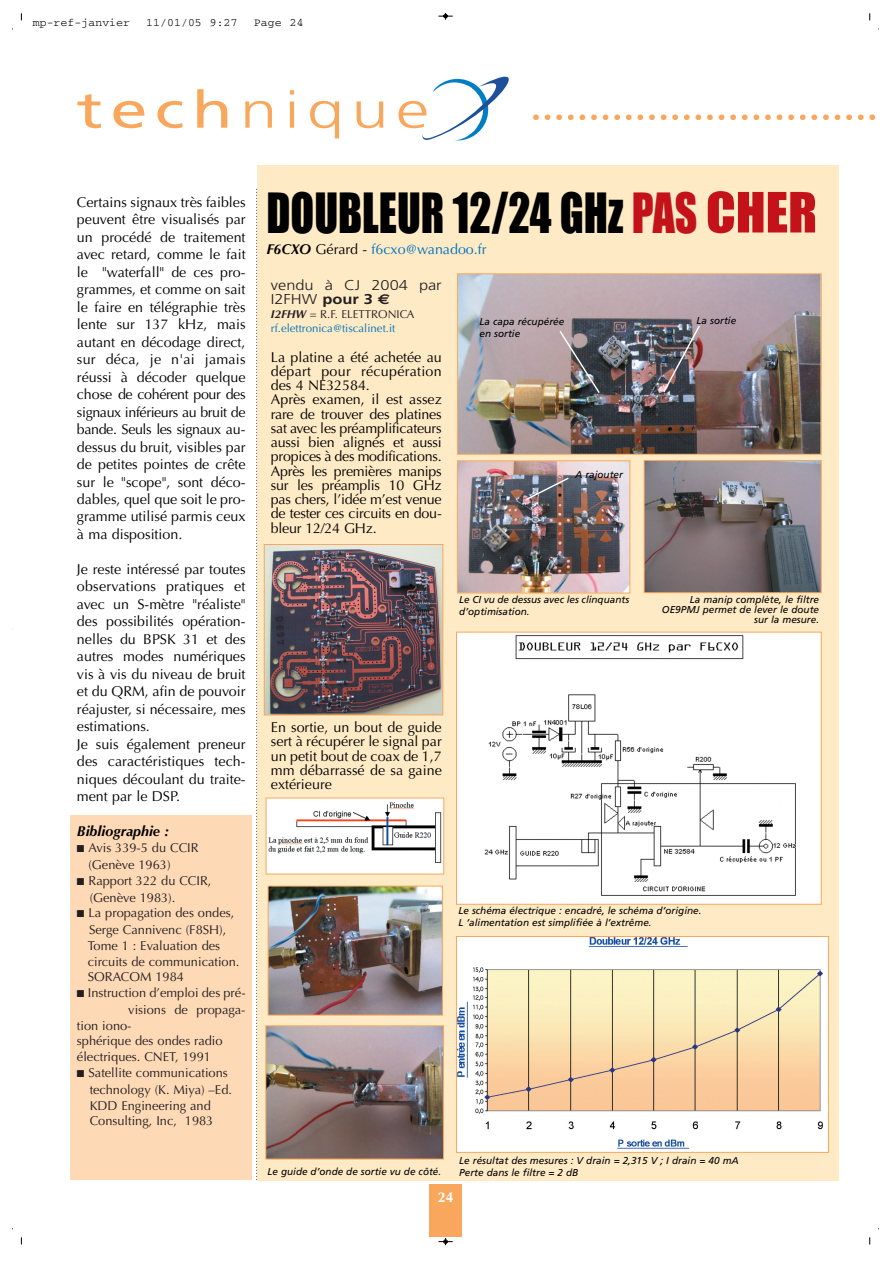
<style>
.page{position:relative;width:893px;height:1263px;background:#fff}
.page>*{position:absolute;margin:0;border:0;box-sizing:border-box;transform-origin:0 0}
.t1{font:51.3px "Impact";color:#000;scale:.85 1}
.t2{font:300 51.3px "Frutiger";letter-spacing:.11em;color:#f9a75d;scale:1.3 1}
.t3{font:14.25px/17.4px "Optima";color:#000;text-align:justify}
.t4{font:14.25px "Optima";color:#0072bc}
.t5{font:300 14.25px/14.2px "Frutiger";color:#231f20;scale:1.15 1}
.t6{font:italic 700 14.25px "Optima";color:#000}
.t7{font:700 14.25px "Optima";color:#fff}
.t8{font:12.9px/16px "Optima";color:#231f20}
.t9{font:11.4px/14.2px "Optima";color:#0072bc}
.t10{font:11.4px "Courier";letter-spacing:.01em;color:#000}
.t11{font:italic 10.05px/12px "Frutiger";color:#000}
.s1{font-weight:400}
.s2{color:#c4121a}
.s3{font-weight:700;font-style:italic;color:#000}
.s4{color:#000}
.s5{font-weight:700}
.s6{font-family:"Euro Sans";font-weight:700}
.s7{font-weight:700;font-style:italic;color:#231f20}
.s8{color:#231f20}
</style>
<div class="page">
<div style="left:257px;top:165px;width:581px;height:1016px;background:#feeac5"></div>
<div style="left:70px;top:816px;width:182px;height:364px;background:#fdd9b6"></div>
<div style="left:429px;top:1184px;width:33px;height:53px;background:#f9a75d"></div>
<svg style="left:536px;top:114px;width:340px;height:6px"></svg>
<svg style="left:422px;top:77px;width:87px;height:64px"></svg>
<svg style="left:256px;top:189px;width:1px;height:991px"></svg>
<img style="left:266px;top:546px;width:175px;height:167px">
<div style="left:264px;top:544px;width:179px;height:171px;border:1px solid #f9a75d"></div>
<img style="left:270px;top:888px;width:171px;height:126px">
<div style="left:268px;top:886px;width:175px;height:130px;border:1px solid #f9a75d"></div>
<img style="left:268px;top:800px;width:174px;height:72px">
<img style="left:267px;top:1027px;width:175px;height:130px">
<div style="left:265px;top:1025px;width:179px;height:134px;border:1px solid #f9a75d"></div>
<img style="left:459px;top:275px;width:360px;height:178px">
<div style="left:457px;top:273px;width:364px;height:182px;border:1px solid #f9a75d"></div>
<img style="left:558px;top:324px;width:143px;height:71px">
<img style="left:459px;top:462px;width:169px;height:129px">
<div style="left:457px;top:460px;width:173px;height:133px;border:1px solid #f9a75d"></div>
<svg style="left:524px;top:476px;width:46px;height:25px"></svg>
<img style="left:458px;top:938px;width:368px;height:212px">
<div style="left:456px;top:936px;width:372px;height:217px;border:1px solid #f9a75d"></div>
<img style="left:645px;top:462px;width:174px;height:129px">
<div style="left:643px;top:460px;width:178px;height:133px;border:1px solid #f9a75d"></div>
<div style="left:457px;top:632px;width:363px;height:272px;background:#fff"></div>
<img style="left:484px;top:635px;width:312px;height:261px">
<div style="left:456px;top:632px;width:365px;height:273px;border:1px solid #f9a75d"></div>
<svg style="left:438px;top:13px;width:14px;height:7px"></svg>
<svg style="left:438px;top:1238px;width:14px;height:7px"></svg>
<p class="t10" style="left:33px;top:19px;width:99px">mp-ref-janvier</p>
<p class="t10" style="left:146px;top:19px;width:93px">11/01/05 9:27</p>
<p class="t10" style="left:254px;top:19px;width:51px">Page 24</p>
<h1 class="t2" style="left:77px;top:89px;width:272px"><span class="s1">tech</span>nique</h1>
<p class="t3" style="left:77px;top:195px;width:170px">Certains signaux très faibles peuvent être visualisés par un procédé de traitement avec retard, comme le fait le "waterfall" de ces pro&shy;grammes, et comme on sait le faire en télégraphie très lente sur 137 kHz, mais autant en décodage direct, sur déca, je n'ai jamais réussi à décoder quelque chose de cohérent pour des signaux inférieurs au bruit de bande. Seuls les signaux au&shy;dessus du bruit, visibles par de petites pointes de crête sur le "scope", sont déco&shy;dables, quel que soit le pro&shy;gramme utilisé parmis ceux à ma disposition.</p>
<p class="t3" style="left:77px;top:562px;width:170px;text-align:left">Je reste intéressé par toutes observations pratiques et avec un S-mètre "réaliste" des possibilités opération&shy;nelles du BPSK 31 et des autres modes numériques vis à vis du niveau de bruit et du QRM, afin de pouvoir réajuster, si nécessaire, mes estimations.<br>Je suis également preneur des caractéristiques tech&shy;niques découlant du traite&shy;ment par le DSP.</p>
<p class="t6" style="left:77px;top:825px;width:94px">Bibliographie :</p>
<p class="t8" style="left:88px;top:841px;width:112px;line-height:16.8px;text-indent:-11px">■ Avis 339-5 du CCIR (Genève 1963)</p>
<p class="t8" style="left:90px;top:873px;width:123px;line-height:16.8px;text-indent:-13px">■ Rapport 322 du CCIR, (Genève 1983).</p>
<p class="t8" style="left:88px;top:906px;width:153px;text-indent:-11px">■ La propagation des ondes,<br>Serge Cannivenc (F8SH),<br>Tome 1 : Evaluation des circuits de communication.<br>SORACOM 1984</p>
<p class="t8" style="left:77px;top:986px;width:170px">■ Instruction d’emploi des pré-</p>
<p class="t8" style="left:128px;top:1003px;width:119px">visions de propaga-</p>
<p class="t8" style="left:77px;top:1018px;width:56px">tion iono-</p>
<p class="t8" style="left:77px;top:1034px;width:147px">sphérique des ondes radio</p>
<p class="t8" style="left:77px;top:1050px;width:135px">électriques. CNET, 1991</p>
<p class="t8" style="left:90px;top:1066px;width:144px;text-indent:-13px">■ Satellite communications technology (K. Miya) –Ed.<br>KDD Engineering and<br>Consulting, Inc, 1983</p>
<h1 class="t1" style="left:266px;top:192px;width:649px">DOUBLEUR 12/24 GHz <span class="s2">PAS CHER</span></h1>
<p class="t4" style="left:266px;top:243px;width:222px"><span class="s3">F6CXO</span> <span class="s4">Gérard -</span> f6cxo@wanadoo.fr</p>
<p class="t5" style="left:271px;top:279px;width:150px">vendu à CJ 2004 par<br>I2FHW <span class="s5">pour 3</span> <span class="s6">€</span></p>
<p class="t9" style="left:271px;top:308px;width:145px"><span class="s7">I2FHW</span> <span class="s8">= R.F. ELETTRONICA </span>rf.elettronica@tiscalinet.it</p>
<p class="t3" style="left:271px;top:351px;width:172px;line-height:14.2px;text-align:left">La platine a été achetée au départ pour récupération des 4 NE32584.<br>Après examen, il est assez rare de trouver des platines sat avec les préamplificateurs aussi bien alignés et aussi propices à des modifications.<br>Après les premières manips sur les préamplis 10 GHz pas chers, l’idée m’est venue de tester ces circuits en dou&shy;bleur 12/24 GHz.</p>
<p class="t11" style="left:479px;top:317px;width:86px">La capa récupérée en sortie</p>
<p class="t11" style="left:696px;top:316px;width:41px">La sortie</p>
<p class="t11" style="left:575px;top:469px;width:49px">A rajouter</p>
<p class="t11" style="left:459px;top:594px;width:171px">Le CI vu de dessus avec les clinquants d’optimisation.</p>
<p class="t11" style="left:662px;top:596px;width:159px;line-height:9.9px;text-align:right">La manip complète, le filtre<br>OE9PMJ permet de lever le doute sur la mesure.</p>
<p class="t3" style="left:271px;top:721px;width:172px;line-height:14.2px">En sortie, un bout de guide sert à récupérer le signal par un petit bout de coax de 1,7 mm débarrassé de sa gaine extérieure</p>
<p class="t11" style="left:458px;top:905px;width:244px">Le schéma électrique : encadré, le schéma d’origine.<br>L ‘alimentation est simplifiée à l’extrême.</p>
<p class="t11" style="left:267px;top:1166px;width:175px">Le guide d’onde de sortie vu de côté.</p>
<p class="t11" style="left:459px;top:1156px;width:281px">Le résultat des mesures : V drain = 2,315 V ; I drain = 40 mA<br>Perte dans le filtre = 2 dB</p>
<p class="t7" style="left:438px;top:1191px;width:17px">24</p>
</div>
